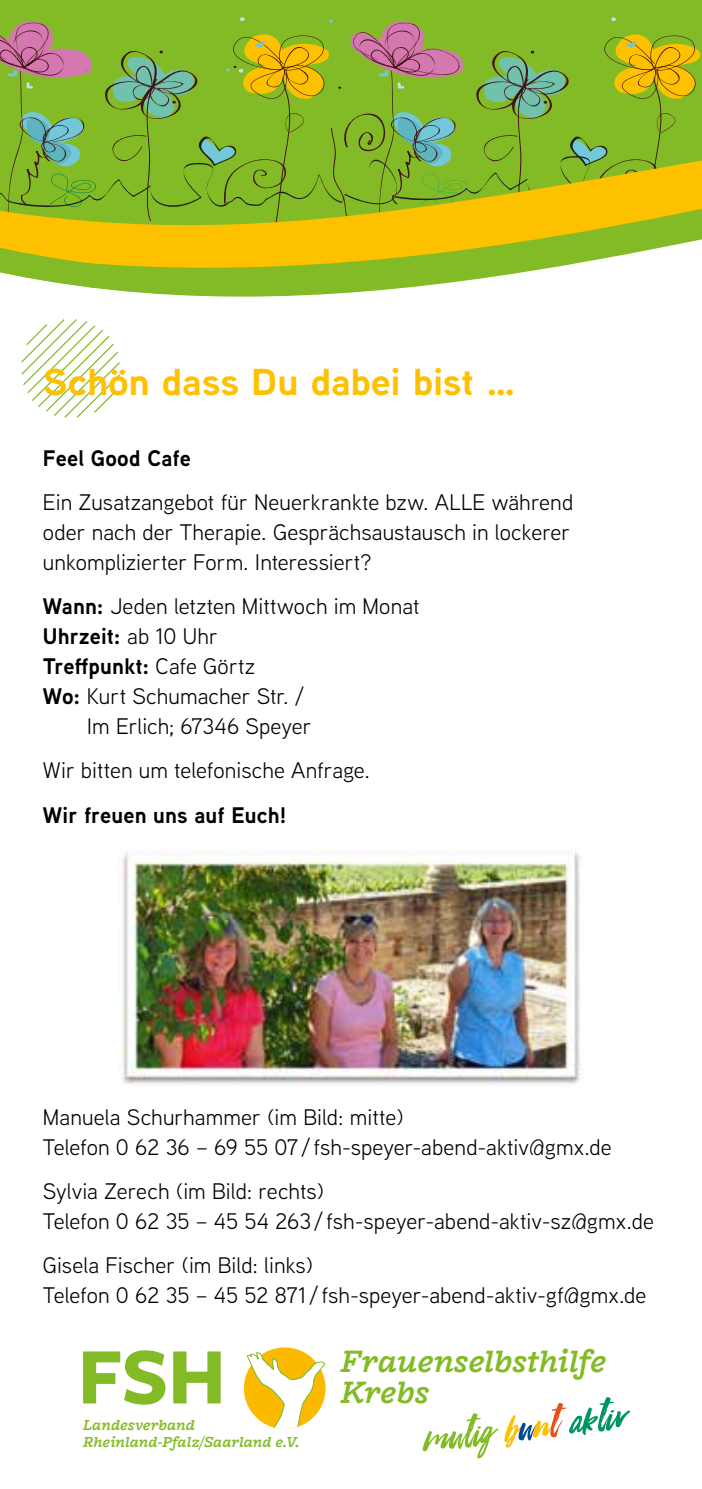
<style>
.page{position:relative;width:702px;height:1489px;background:#fff}
.page>*{position:absolute;margin:0;border:0;box-sizing:border-box;transform-origin:0 0}
.t1{font:700 83.25px "Freight Sans Pro";color:#83bb26}
.t2{font:700 37.5px "Aaux Next";letter-spacing:-.005em;color:#fdc100;scale:1.08 1}
.t3{font:italic 600 34px/31px "Freight Macro Pro";color:#83bb26}
.t4{font:22.5px/30px "Aaux Next";letter-spacing:.005em;color:#000}
.t5{font:700 22.5px "Aaux Next";letter-spacing:.005em;color:#000}
.t6{font:italic 600 16px/17px "Freight Macro Pro";letter-spacing:.005em;color:#83bb26}
.s1{font-weight:700}
.s2{font-weight:400}
</style>
<div class="page">
<svg style="left:246px;top:1351px;width:80px;height:77px"></svg>
<svg style="left:422px;top:1413px;width:76px;height:45px"></svg>
<svg style="left:504px;top:1397px;width:126px;height:50px"></svg>
<svg style="left:0;top:0;width:702px;height:418px"></svg>
<img style="left:119px;top:848px;width:462px;height:236px">
<h2 class="t2" style="left:43px;top:355px;width:439px">Schön dass Du dabei bist …</h2>
<p class="t5" style="left:43px;top:442px;width:149px">Feel Good Cafe</p>
<p class="t4" style="left:43px;top:486px;width:532px">Ein Zusatzangebot für Neuerkrankte bzw. ALLE während oder nach der Therapie. Gesprächsaustausch in lockerer unkomplizierter Form. Interessiert?</p>
<p class="t4" style="left:43px;top:590px;width:378px"><span class="s1">Wann:</span> Jeden letzten Mittwoch im Monat</p>
<p class="t5" style="left:43px;top:620px;width:176px">Uhrzeit: <span class="s2">ab 10 Uhr</span></p>
<p class="t5" style="left:43px;top:650px;width:213px">Treffpunkt: <span class="s2">Cafe Görtz</span></p>
<p class="t4" style="left:43px;top:680px;width:263px"><span class="s1">Wo:</span> Kurt Schumacher Str. /</p>
<p class="t4" style="left:87px;top:710px;width:226px">Im Erlich; 67346 Speyer</p>
<p class="t4" style="left:43px;top:754px;width:328px">Wir bitten um telefonische Anfrage.</p>
<p class="t5" style="left:43px;top:798px;width:245px">Wir freuen uns auf Euch!</p>
<p class="t4" style="left:43px;top:1100px;width:570px">Manuela Schurhammer (im Bild: mitte)<br>Telefon 0 62 36 – 69 55 07 / fsh-speyer-abend-aktiv@gmx.de</p>
<p class="t4" style="left:43px;top:1175px;width:612px">Sylvia Zerech (im Bild: rechts)<br>Telefon 0 62 35 – 45 54 263/ fsh-speyer-abend-aktiv-sz@gmx.de</p>
<p class="t4" style="left:43px;top:1249px;width:605px">Gisela Fischer (im Bild: links)<br>Telefon 0 62 35 – 45 52 871 / fsh-speyer-abend-aktiv-gf@gmx.de</p>
<h1 class="t1" style="left:78px;top:1318px;width:150px">FSH</h1>
<p class="t6" style="left:83px;top:1415px;width:218px">Landesverband<br>Rheinland-Pfalz/Saarland e.V.</p>
<h3 class="t3" style="left:341px;top:1343px;width:267px">Frauenselbsthilfe<br>Krebs</h3>
</div>
